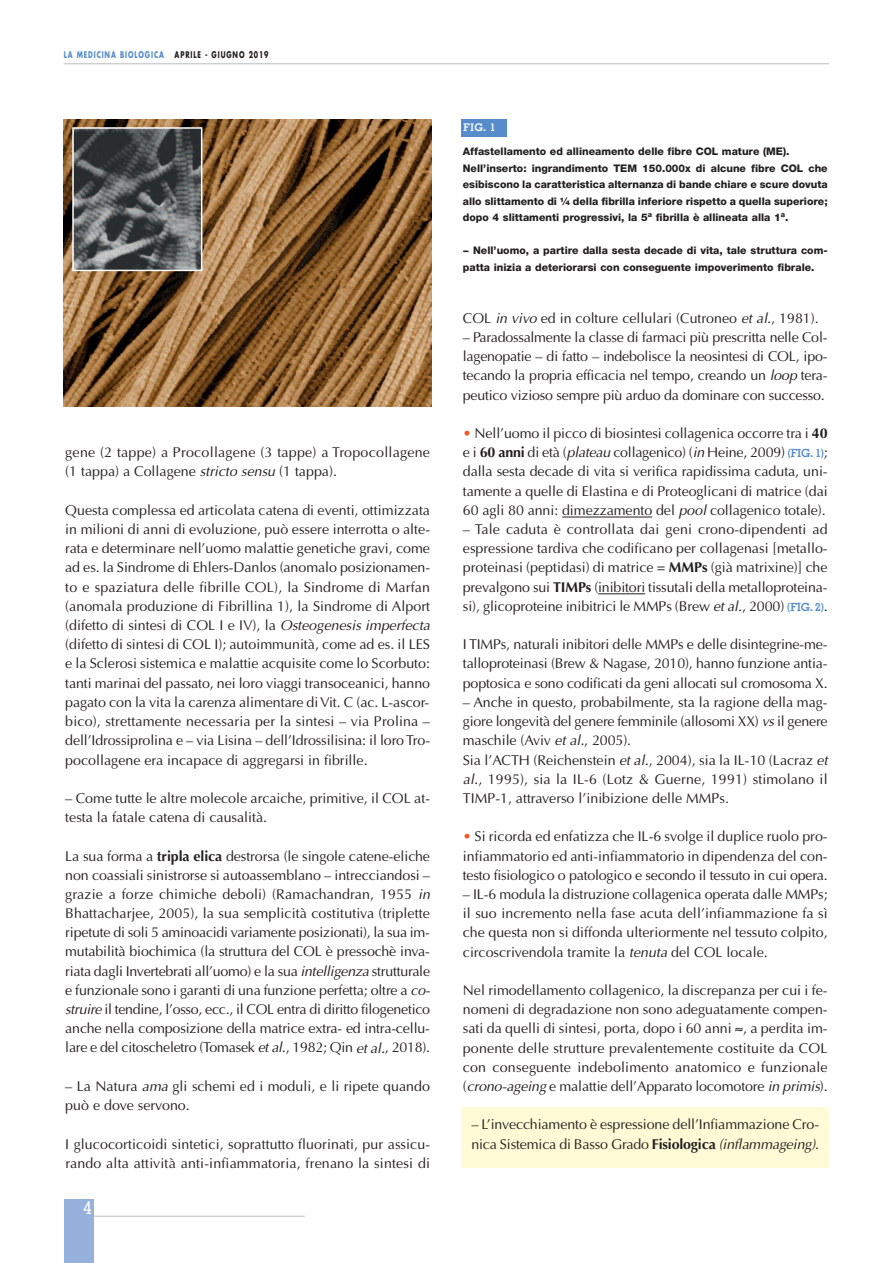
<style>
.page{position:relative;width:893px;height:1263px;background:#fff}
.page>*{position:absolute;margin:0;border:0;box-sizing:border-box;transform-origin:0 0}
.t1{font:500 18px "Memphis";color:#fff}
.t2{font:14.25px/19.2px "Optima";color:#231f20;text-align:justify}
.t3{font:800 10.5px/16.5px "Helvetica Neue LT Pro";color:#231f20}
.t4{font:700 10.5px "Memphis";color:#fff}
.t5{font:700 9px "Futura";letter-spacing:.135em;color:#568cc9;scale:.7 1}
.s1{color:#231f20}
.s2{font-style:italic}
.s3{font-weight:700}
.s4{color:#f15921}
.s5{font-family:"Memphis";font-weight:700;font-size:11.25px;color:#568cc9}
</style>
<div class="page">
<hr style="left:85px;top:1216px;width:220px;height:1px;background:#bcbdc0">
<div style="left:64px;top:1199px;width:30px;height:64px;background:#96b1dc"></div>
<hr style="left:64px;top:64px;width:765px;height:1px;background:#bcbdc0">
<img style="left:64px;top:119px;width:368px;height:288px">
<div style="left:461px;top:119px;width:46px;height:17px;background:#568cc9"></div>
<img style="left:75px;top:130px;width:124px;height:138px">
<div style="left:72px;top:127px;width:130px;height:144px;border:2px solid #fff"></div>
<div style="left:461px;top:1107px;width:368px;height:60px;background:#fffbd6"></div>
<hr style="left:562px;top:517px;width:90px;height:1px;background:#231f20">
<hr style="left:598px;top:593px;width:47px;height:1px;background:#231f20">
<p class="t5" style="left:64px;top:51px;width:294px">LA MEDICINA BIOLOGICA <span class="s1">APRILE - GIUGNO 2019</span></p>
<p class="t2" style="left:65px;top:443px;width:366px">gene (2 tappe) a Procollagene (3 tappe) a Tropocollagene (1 tappa) a Collagene <span class="s2">stricto sensu</span> (1 tappa).</p>
<p class="t2" style="left:65px;top:500px;width:366px">Questa complessa ed articolata catena di eventi, ottimizzata in milioni di anni di evoluzione, può essere interrotta o alte&shy;rata e determinare nell’uomo malattie genetiche gravi, come ad es. la Sindrome di Ehlers-Danlos (anomalo posizionamen&shy;to e spaziatura delle fibrille COL), la Sindrome di Marfan (anomala produzione di Fibrillina 1), la Sindrome di Alport (difetto di sintesi di COL I e IV), la <span class="s2">Osteogenesis imperfecta </span>(difetto di sintesi di COL I); autoimmunità, come ad es. il LES e la Sclerosi sistemica e malattie acquisite come lo Scorbuto: tanti marinai del passato, nei loro viaggi transoceanici, hanno pagato con la vita la carenza alimentare diVit. C (ac. L-ascor&shy;bico), strettamente necessaria per la sintesi – via Prolina – dell’Idrossiprolina e – via Lisina – dell’Idrossilisina: il loro Tro&shy;pocollagene era incapace di aggregarsi in fibrille.</p>
<p class="t2" style="left:65px;top:788px;width:366px">– Come tutte le altre molecole arcaiche, primitive, il COL at&shy;testa la fatale catena di causalità.</p>
<p class="t2" style="left:65px;top:846px;width:366px">La sua forma a <span class="s3">tripla elica</span> destrorsa (le singole catene-eliche non coassiali sinistrorse si autoassemblano – intrecciandosi – grazie a forze chimiche deboli) (Ramachandran, 1955 <span class="s2">in </span>Bhattacharjee, 2005), la sua semplicità costitutiva (triplette ripetute di soli 5 aminoacidi variamente posizionati), la sua im&shy;mutabilità biochimica (la struttura del COL è pressochè inva&shy;riata dagli Invertebrati all’uomo) e la sua <span class="s2">intelligenza</span> strutturale e funzionale sono i garanti di una funzione perfetta; oltre a <span class="s2">co&shy;struire</span> il tendine, l’osso, ecc., il COL entra di diritto filogenetico anche nella composizione della matrice extra- ed intra-cellu&shy;lare e del citoscheletro (Tomasek <span class="s2">et al.</span>, 1982; Qin <span class="s2">et al.</span>, 2018).</p>
<p class="t2" style="left:65px;top:1076px;width:366px">– La Natura <span class="s2">ama</span> gli schemi ed i moduli, e li ripete quando può e dove servono.</p>
<p class="t2" style="left:65px;top:1134px;width:366px">I glucocorticoidi sintetici, soprattutto fluorinati, pur assicu&shy;rando alta attività anti-infiammatoria, frenano la sintesi di</p>
<p class="t1" style="left:83px;top:1201px;width:10px">4</p>
<p class="t4" style="left:463px;top:124px;width:34px">FIG. 1</p>
<p class="t3" style="left:463px;top:144px;width:366px">Affastellamento ed allineamento delle fibre COL mature (ME).<br>Nell’inserto: ingrandimento TEM 150.000x di alcune fibre COL che esibiscono la caratteristica alternanza di bande chiare e scure dovuta allo slittamento di ¼ della fibrilla inferiore rispetto a quella superiore; dopo 4 slittamenti progressivi, la 5<sup>a</sup> fibrilla è allineata alla 1<sup>a</sup>.</p>
<p class="t3" style="left:463px;top:243px;width:366px">− Nell’uomo, a partire dalla sesta decade di vita, tale struttura com&shy;patta inizia a deteriorarsi con conseguente impoverimento fibrale.</p>
<p class="t2" style="left:463px;top:308px;width:357px">COL <span class="s2">in vivo</span> ed in colture cellulari (Cutroneo <span class="s2">et al.</span>, 1981).</p>
<p class="t2" style="left:463px;top:327px;width:366px">– Paradossalmente la classe di farmaci più prescritta nelle Col&shy;lagenopatie – di fatto – indebolisce la neosintesi di COL, ipo&shy;tecando la propria efficacia nel tempo, creando un <span class="s2">loop</span> tera&shy;peutico vizioso sempre più arduo da dominare con successo.</p>
<p class="t2" style="left:463px;top:423px;width:366px"><span class="s4">•</span> Nell’uomo il picco di biosintesi collagenica occorre tra i <span class="s3">40 </span>e i <span class="s3">60 anni</span> di età (<span class="s2">plateau</span> collagenico) (<span class="s2">in</span> Heine, 2009) <span class="s5">(FIG. 1)</span>; dalla sesta decade di vita si verifica rapidissima caduta, uni&shy;tamente a quelle di Elastina e di Proteoglicani di matrice (dai 60 agli 80 anni: dimezzamento del <span class="s2">pool</span> collagenico totale).</p>
<p class="t2" style="left:463px;top:519px;width:366px">– Tale caduta è controllata dai geni crono-dipendenti ad espressione tardiva che codificano per collagenasi [metallo&shy;proteinasi (peptidasi) di matrice = <span class="s3">MMPs</span> (già matrixine)] che prevalgono sui <span class="s3">TIMPs</span> (inibitori tissutali della metalloproteina&shy;si), glicoproteine inibitrici le MMPs (Brew <span class="s2">et al.</span>, 2000) <span class="s5">(FIG. 2)</span>.</p>
<p class="t2" style="left:463px;top:635px;width:366px">I TIMPs, naturali inibitori delle MMPs e delle disintegrine-me&shy;talloproteinasi (Brew &amp; Nagase, 2010), hanno funzione antia&shy;poptosica e sono codificati da geni allocati sul cromosoma X.</p>
<p class="t2" style="left:463px;top:692px;width:366px;text-align:left">– Anche in questo, probabilmente, sta la ragione della mag&shy;giore longevità del genere femminile (allosomi XX) <span class="s2">vs</span> il genere maschile (Aviv <span class="s2">et al.</span>, 2005).<br>Sia l’ACTH (Reichenstein <span class="s2">et al.</span>, 2004), sia la IL-10 (Lacraz <span class="s2">et al.</span>, 1995), sia la IL-6 (Lotz &amp; Guerne, 1991) stimolano il TIMP-1, attraverso l’inibizione delle MMPs.</p>
<p class="t2" style="left:463px;top:827px;width:366px"><span class="s4">•</span> Si ricorda ed enfatizza che IL-6 svolge il duplice ruolo pro&shy;infiammatorio ed anti-infiammatorio in dipendenza del con&shy;testo fisiologico o patologico e secondo il tessuto in cui opera.</p>
<p class="t2" style="left:463px;top:884px;width:366px">– IL-6 modula la distruzione collagenica operata dalle MMPs; il suo incremento nella fase acuta dell’infiammazione fa sì che questa non si diffonda ulteriormente nel tessuto colpito, circoscrivendola tramite la <span class="s2">tenuta</span> del COL locale.</p>
<p class="t2" style="left:463px;top:980px;width:366px">Nel rimodellamento collagenico, la discrepanza per cui i fe&shy;nomeni di degradazione non sono adeguatamente compen&shy;sati da quelli di sintesi, porta, dopo i 60 anni ≈, a perdita im&shy;ponente delle strutture prevalentemente costituite da COL con conseguente indebolimento anatomico e funzionale (<span class="s2">crono-ageing</span> e malattie dell’Apparato locomotore <span class="s2">in primis</span>).</p>
<p class="t2" style="left:471px;top:1115px;width:349px">– L’invecchiamento è espressione dell’Infiammazione Cro&shy;nica Sistemica di Basso Grado <span class="s3">Fisiologica</span> <span class="s2">(inflammageing)</span>.</p>
</div>
